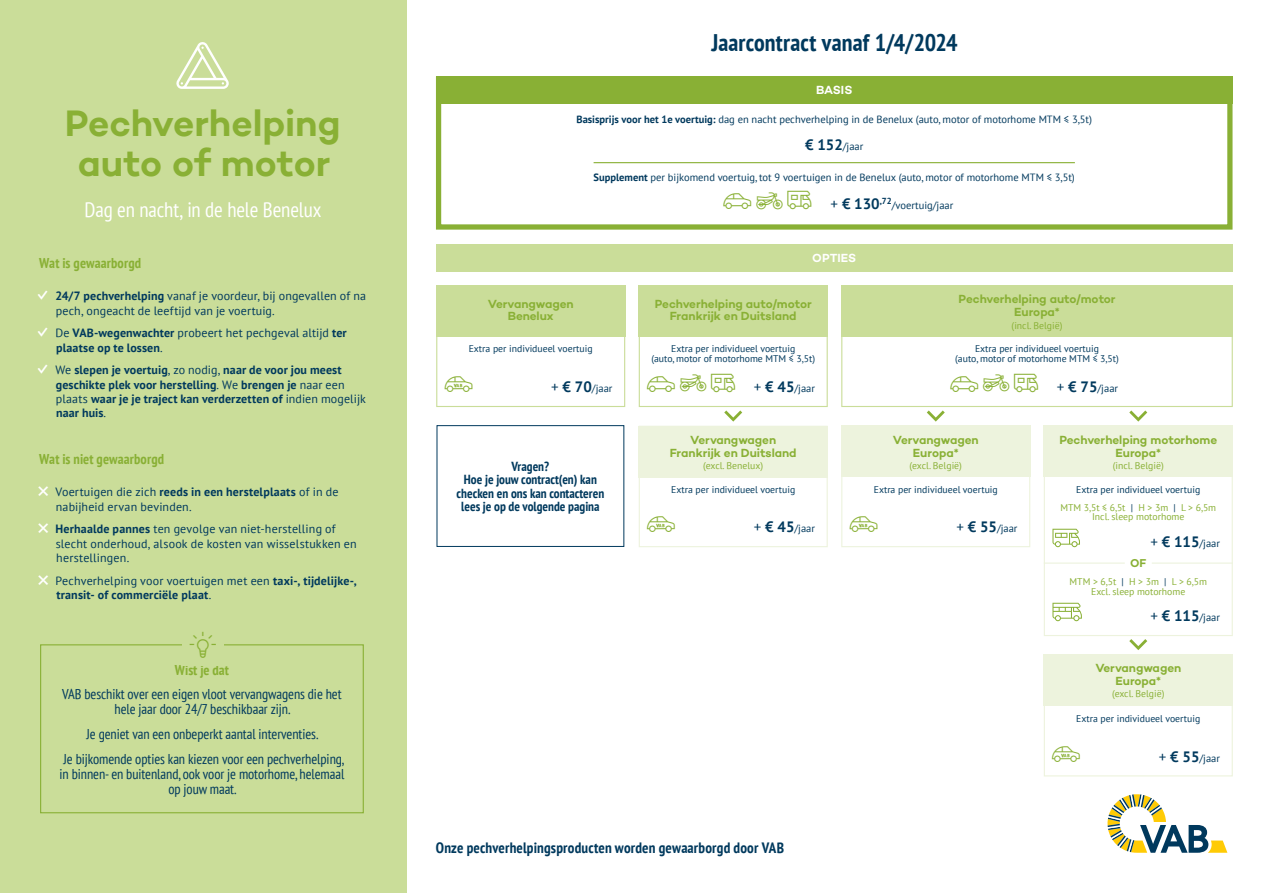
<style>
.page{position:relative;width:1263px;height:893px;background:#fff}
.page>*{position:absolute;margin:0;border:0;box-sizing:border-box;transform-origin:0 0}
.t1{font:600 37.5px/39.8px "Campton";letter-spacing:-.005em;color:#89b035;text-align:center}
.t2{font:700 condensed 24px "PT Sans";letter-spacing:.005em;color:#00395d}
.t3{font:condensed 21px "PT Sans";letter-spacing:-.005em;color:#fff}
.t4{font:700 condensed 15px "PT Sans";letter-spacing:.01em;color:#00395d}
.t5{font:700 15px "PT Sans";color:#00395d}
.t6{font:condensed 14.25px/15px "PT Sans";letter-spacing:-.005em;color:#00395d;text-align:center}
.t7{font:700 condensed 14.25px "PT Sans";letter-spacing:.005em;color:#89b035}
.t8{font:700 condensed 13.2px/13px "PT Sans";color:#00395d;text-align:center}
.t9{font:700 12px/14.2px "PT Sans";letter-spacing:.01em;color:#00395d}
.t10{font:12px/14.2px "PT Sans";letter-spacing:.015em;color:#00395d}
.t11{font:600 12px/12.8px "Campton";letter-spacing:-.005em;color:#89b035;text-align:center}
.t12{font:600 12px "Campton";letter-spacing:.005em;color:#fff}
.t13{font:600 11.7px "Campton";color:#89b035}
.t14{font:10.5px "PT Sans";color:#00395d}
.t15{font:9.75px/9.8px "PT Sans";color:#00395d;text-align:center}
.t16{font:9.75px/9.8px "PT Sans";color:#89b035;text-align:center}
.s1{font-weight:700}
.s2{font-weight:400}
.s3{font-weight:700;font-size:15px}
.s4{font-size:15px}
.s5{color:#89b035}
.s6{color:#00395d}
</style>
<div class="page">
<div style="left:436px;top:77px;width:796px;height:153px;border:5px solid #89b035"></div>
<div style="left:436px;top:77px;width:796px;height:27px;background:#89b035"></div>
<hr style="left:594px;top:162px;width:481px;height:1px;background:#89b035">
<div style="left:436px;top:286px;width:189px;height:51px;background:#cadd99"></div>
<div style="left:639px;top:286px;width:189px;height:51px;background:#cadd99"></div>
<div style="left:639px;top:426px;width:189px;height:51px;background:#edf3dd"></div>
<div style="left:1044px;top:655px;width:189px;height:51px;background:#edf3dd"></div>
<div style="left:841px;top:426px;width:189px;height:51px;background:#edf3dd"></div>
<div style="left:841px;top:286px;width:392px;height:51px;background:#cadd99"></div>
<div style="left:1044px;top:426px;width:189px;height:51px;background:#edf3dd"></div>
<div style="left:436px;top:286px;width:189px;height:121px;border:1px solid #cadd99"></div>
<div style="left:639px;top:286px;width:189px;height:121px;border:1px solid #cadd99"></div>
<div style="left:639px;top:426px;width:189px;height:121px;border:1px solid #edf3dd"></div>
<div style="left:1044px;top:655px;width:189px;height:121px;border:1px solid #edf3dd"></div>
<div style="left:841px;top:426px;width:189px;height:121px;border:1px solid #edf3dd"></div>
<div style="left:841px;top:286px;width:392px;height:121px;border:1px solid #cadd99"></div>
<div style="left:1044px;top:426px;width:189px;height:210px;border:1px solid #edf3dd"></div>
<div style="left:436px;top:244px;width:796px;height:27px;background:#cadd99"></div>
<svg style="left:724px;top:410px;width:18px;height:12px"></svg>
<svg style="left:1129px;top:639px;width:18px;height:11px"></svg>
<svg style="left:927px;top:410px;width:18px;height:12px"></svg>
<svg style="left:1129px;top:410px;width:18px;height:12px"></svg>
<hr style="left:1044px;top:562px;width:81px;height:2px;background:#edf3dd">
<hr style="left:1152px;top:562px;width:81px;height:2px;background:#edf3dd">
<div style="left:0;top:0;width:406px;height:893px;background:#cadd99"></div>
<svg style="left:176px;top:42px;width:53px;height:47px"></svg>
<svg style="left:1107px;top:794px;width:121px;height:59px"></svg>
<div style="left:40px;top:644px;width:324px;height:169px;border:1px solid #89b035"></div>
<div style="left:182px;top:633px;width:42px;height:33px;background:#cadd99"></div>
<div style="left:437px;top:425px;width:187px;height:122px;border:1px solid #00395d"></div>
<svg style="left:1052px;top:529px;width:28px;height:19px"></svg>
<svg style="left:1052px;top:603px;width:30px;height:19px"></svg>
<h1 class="t1" style="left:65px;top:103px;width:277px">Pechverhelping auto of motor</h1>
<h3 class="t3" style="left:85px;top:196px;width:238px">Dag en nacht, in de hele Benelux</h3>
<p class="t7" style="left:39px;top:254px;width:103px">Wat is gewaarborgd</p>
<p class="t10" style="left:55px;top:289px;width:312px"><span class="s1">24/7 pechverhelping</span> vanaf je voordeur, bij ongevallen of na pech, ongeacht de leeftijd van je voertuig.</p>
<p class="t9" style="left:55px;top:326px;width:293px"><span class="s2">De</span> VAB-wegenwachter <span class="s2">probeert het pechgeval altijd</span> ter plaatse op te lossen<span class="s2">.</span></p>
<p class="t9" style="left:55px;top:363px;width:312px"><span class="s2">We</span> slepen je voertuig<span class="s2">, zo nodig,</span> naar de voor jou meest geschikte plek voor herstelling<span class="s2">. We</span> brengen je <span class="s2">naar een plaats</span> waar je je traject kan verderzetten of <span class="s2">indien mogelijk </span>naar huis<span class="s2">.</span></p>
<p class="t7" style="left:39px;top:450px;width:126px">Wat is niet gewaarborgd</p>
<p class="t10" style="left:55px;top:485px;width:285px">Voertuigen die zich <span class="s1">reeds in een herstelplaats</span> of in de nabijheid ervan bevinden.</p>
<p class="t10" style="left:55px;top:522px;width:303px"><span class="s1">Herhaalde pannes</span> ten gevolge van niet-herstelling of slecht onderhoud, alsook de kosten van wisselstukken en herstellingen.</p>
<p class="t9" style="left:55px;top:573px;width:303px"><span class="s2">Pechverhelping voor voertuigen met een</span> taxi-, tijdelijke-, transit- of commerciële plaat<span class="s2">.</span></p>
<p class="t7" style="left:175px;top:660px;width:56px">Wist je dat</p>
<p class="t6" style="left:62px;top:686px;width:281px">VAB beschikt over een eigen vloot vervangwagens die het hele jaar door 24/7 beschikbaar zijn.</p>
<p class="t6" style="left:64px;top:721px;width:282px;line-height:24.6px">Je geniet van een onbeperkt aantal interventies.<br>Je bijkomende opties kan kiezen voor een pechverhelping,</p>
<p class="t6" style="left:60px;top:766px;width:286px">in binnen- en buitenland, ook voor je motorhome, helemaal op jouw maat.</p>
<h2 class="t2" style="left:711px;top:26px;width:248px">Jaarcontract vanaf 1/4/2024</h2>
<p class="t12" style="left:816px;top:82px;width:38px">BASIS</p>
<p class="t14" style="left:576px;top:113px;width:517px"><span class="s1">Basisprijs voor het 1e voertuig:</span> dag en nacht pechverhelping in de Benelux (auto, motor of motorhome MTM ≤ 3,5t)</p>
<p class="t14" style="left:805px;top:140px;width:60px"><span class="s3">€ 152</span>/jaar</p>
<p class="t14" style="left:594px;top:170px;width:483px"><span class="s1">Supplement</span> per bijkomend voertuig, tot 9 voertuigen in de Benelux (auto, motor of motorhome MTM ≤ 3,5t)</p>
<p class="t5" style="left:831px;top:194px;width:63px"><span class="s2">+</span> € 130<sup>,72</sup></p>
<p class="t14" style="left:892px;top:199px;width:63px">/voertuig/jaar</p>
<p class="t12" style="left:812px;top:250px;width:46px">OPTIES</p>
<p class="t11" style="left:488px;top:297px;width:87px">Vervangwagen<br>Benelux</p>
<p class="t11" style="left:655px;top:297px;width:158px">Pechverhelping auto/motor<br>Frankrijk en Duitsland</p>
<p class="t11" style="left:959px;top:292px;width:158px">Pechverhelping auto/motor<br>Europa*</p>
<p class="t16" style="left:1011px;top:320px;width:52px">(incl. België)</p>
<p class="t15" style="left:469px;top:344px;width:125px">Extra per individueel voertuig</p>
<p class="t15" style="left:651px;top:344px;width:165px">Extra per individueel voertuig<br>(auto, motor of motorhome MTM ≤ 3,5t)</p>
<p class="t15" style="left:955px;top:344px;width:165px">Extra per individueel voertuig<br>(auto, motor of motorhome MTM ≤ 3,5t)</p>
<p class="t14" style="left:551px;top:381px;width:63px"><span class="s4">+</span> <span class="s3">€ 70</span>/jaar</p>
<p class="t14" style="left:754px;top:381px;width:63px"><span class="s4">+</span> <span class="s3">€ 45</span>/jaar</p>
<p class="t14" style="left:1057px;top:381px;width:63px"><span class="s4">+</span> <span class="s3">€ 75</span>/jaar</p>
<p class="t8" style="left:457px;top:460px;width:149px">Vragen?<br>Hoe je jouw contract(en) kan checken en ons kan contacteren lees je op de volgende pagina</p>
<p class="t11" style="left:670px;top:433px;width:128px">Vervangwagen<br>Frankrijk en Duitsland</p>
<p class="t16" style="left:703px;top:460px;width:62px">(excl. Benelux)</p>
<p class="t11" style="left:893px;top:433px;width:87px">Vervangwagen<br>Europa*</p>
<p class="t16" style="left:909px;top:460px;width:54px">(excl. België)</p>
<p class="t11" style="left:1059px;top:433px;width:159px">Pechverhelping motorhome<br>Europa*</p>
<p class="t16" style="left:1113px;top:460px;width:52px">(incl. België)</p>
<p class="t15" style="left:671px;top:484px;width:125px">Extra per individueel voertuig</p>
<p class="t14" style="left:754px;top:521px;width:63px"><span class="s4">+</span> <span class="s3">€ 45</span>/jaar</p>
<p class="t15" style="left:874px;top:484px;width:125px">Extra per individueel voertuig</p>
<p class="t15" style="left:1060px;top:480px;width:157px;line-height:18px">Extra per individueel voertuig<br><span class="s5">MTM 3,5t ≤ 6,5t</span> | <span class="s5">H &gt; 3m</span> | <span class="s5">L &gt; 6,5m</span></p>
<p class="t16" style="left:1092px;top:512px;width:94px">Incl. sleep motorhome</p>
<p class="t13" style="left:1130px;top:556px;width:18px">OF</p>
<p class="t16" style="left:1069px;top:576px;width:139px">MTM &gt; 6,5t <span class="s6">|</span> H &gt; 3m <span class="s6">|</span> L &gt; 6,5m<br>Excl. sleep motorhome</p>
<p class="t14" style="left:956px;top:521px;width:63px"><span class="s4">+</span> <span class="s3">€ 55</span>/jaar</p>
<p class="t14" style="left:1150px;top:537px;width:71px"><span class="s4">+</span> <span class="s3">€ 115</span>/jaar</p>
<p class="t14" style="left:1150px;top:610px;width:71px"><span class="s4">+</span> <span class="s3">€ 115</span>/jaar</p>
<p class="t11" style="left:1095px;top:661px;width:87px">Vervangwagen<br>Europa*</p>
<p class="t16" style="left:1112px;top:688px;width:54px">(excl. België)</p>
<p class="t15" style="left:1076px;top:713px;width:125px">Extra per individueel voertuig</p>
<p class="t14" style="left:1159px;top:751px;width:63px"><span class="s4">+</span> <span class="s3">€ 55</span>/jaar</p>
<p class="t4" style="left:436px;top:837px;width:350px">Onze pechverhelpingsproducten worden gewaarborgd door VAB</p>
</div>
